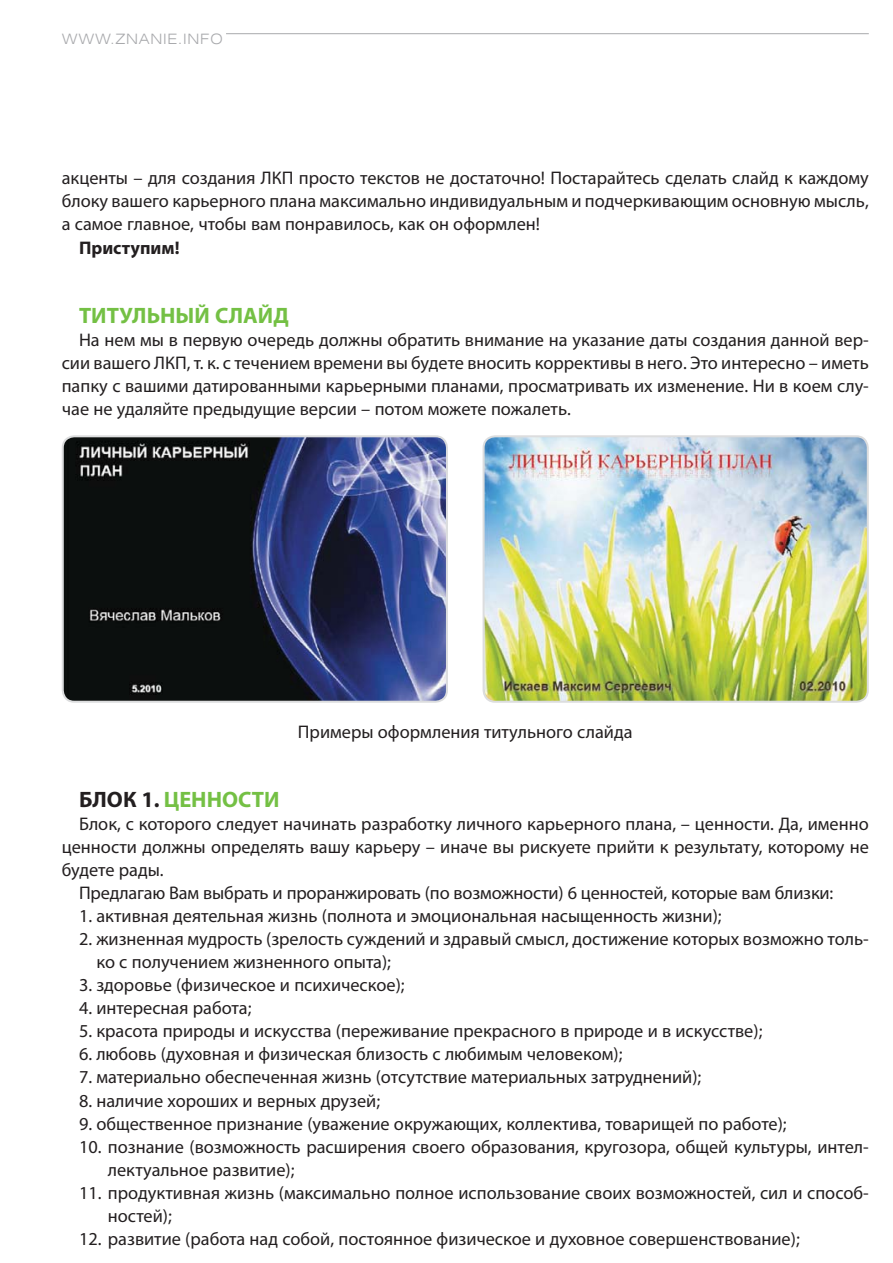
<style>
.page{position:relative;width:893px;height:1263px;background:#fff}
.page>*{position:absolute;margin:0;border:0;box-sizing:border-box;transform-origin:0 0}
.t1{font:700 22.35px "Myriad Pro";color:#74c044}
.t2{font:18.3px/23.1px "Myriad Pro";color:#231f20}
.t3{font:700 18.3px "Myriad Pro";color:#231f20}
.t4{font:300 14.25px "Helios Ext";letter-spacing:.05em;color:#a8a9ac}
.s1{color:#231f20}
</style>
<div class="page">
<hr style="left:226px;top:33px;width:643px;height:1px;background:#a8a9ac">
<img style="left:63px;top:436px;width:384px;height:266px;border-radius:12px">
<div style="left:62px;top:435px;width:386px;height:268px;border:2px solid #dcddde;border-radius:12px"></div>
<img style="left:484px;top:436px;width:384px;height:266px;border-radius:12px">
<div style="left:482px;top:435px;width:387px;height:268px;border:2px solid #dcddde;border-radius:12px"></div>
<p class="t4" style="left:62px;top:33px;width:162px">WWW.ZNANIE.INFO</p>
<p class="t2" style="left:62px;top:167px;width:808px;text-align:justify">акценты – для создания ЛКП просто текстов не достаточно! Постарайтесь сделать слайд к каждому блоку вашего карьерного плана максимально индивидуальным и подчеркивающим основную мысль, а самое главное, чтобы вам понравилось, как он оформлен!</p>
<p class="t3" style="left:79px;top:237px;width:102px">Приступим!</p>
<p class="t1" style="left:79px;top:302px;width:211px">ТИТУЛЬНЫЙ СЛАЙД</p>
<p class="t2" style="left:62px;top:328px;width:808px;text-align:justify;text-indent:17px">На нем мы в первую очередь должны обратить внимание на указание даты создания данной вер&shy;сии вашего ЛКП, т. к. с течением времени вы будете вносить коррективы в него. Это интересно – иметь папку с вашими датированными карьерными планами, просматривать их изменение. Ни в коем слу&shy;чае не удаляйте предыдущие версии – потом можете пожалеть.</p>
<p class="t2" style="left:298px;top:720px;width:336px">Примеры оформления титульного слайда</p>
<p class="t1" style="left:79px;top:786px;width:202px"><span class="s1">БЛОК 1.</span> ЦЕННОСТИ</p>
<p class="t2" style="left:79px;top:812px;width:791px">Блок, с которого следует начинать разработку личного карьерного плана, – ценности. Да, именно</p>
<p class="t2" style="left:62px;top:835px;width:809px">ценности должны определять вашу карьеру – иначе вы рискуете прийти к результату, которому не</p>
<p class="t2" style="left:62px;top:858px;width:103px">будете рады.</p>
<p class="t2" style="left:79px;top:881px;width:756px">Предлагаю Вам выбрать и проранжировать (по возможности) 6 ценностей, которые вам близки:</p>
<p class="t2" style="left:79px;top:904px;width:644px">1. активная деятельная жизнь (полнота и эмоциональная насыщенность жизни);</p>
<p class="t2" style="left:96px;top:927px;width:774px;text-indent:-17px">2. жизненная мудрость (зрелость суждений и здравый смысл, достижение которых возможно толь&shy;ко с получением жизненного опыта);</p>
<p class="t2" style="left:79px;top:973px;width:327px">3. здоровье (физическое и психическое);</p>
<p class="t2" style="left:79px;top:996px;width:174px">4. интересная работа;</p>
<p class="t2" style="left:79px;top:1020px;width:685px">5. красота природы и искусства (переживание прекрасного в природе и в искусстве);</p>
<p class="t2" style="left:79px;top:1043px;width:545px">6. любовь (духовная и физическая близость с любимым человеком);</p>
<p class="t2" style="left:79px;top:1066px;width:624px">7. материально обеспеченная жизнь (отсутствие материальных затруднений);</p>
<p class="t2" style="left:79px;top:1089px;width:303px">8. наличие хороших и верных друзей;</p>
<p class="t2" style="left:79px;top:1112px;width:709px">9. общественное признание (уважение окружающих, коллектива, товарищей по работе);</p>
<p class="t2" style="left:108px;top:1135px;width:762px;text-indent:-29px">10. познание (возможность расширения своего образования, кругозора, общей культуры, интел&shy;лектуальное развитие);</p>
<p class="t2" style="left:108px;top:1181px;width:762px;text-indent:-29px">11. продуктивная жизнь (максимально полное использование своих возможностей, сил и способ&shy;ностей);</p>
<p class="t2" style="left:79px;top:1227px;width:722px">12. развитие (работа над собой, постоянное физическое и духовное совершенствование);</p>
</div>
